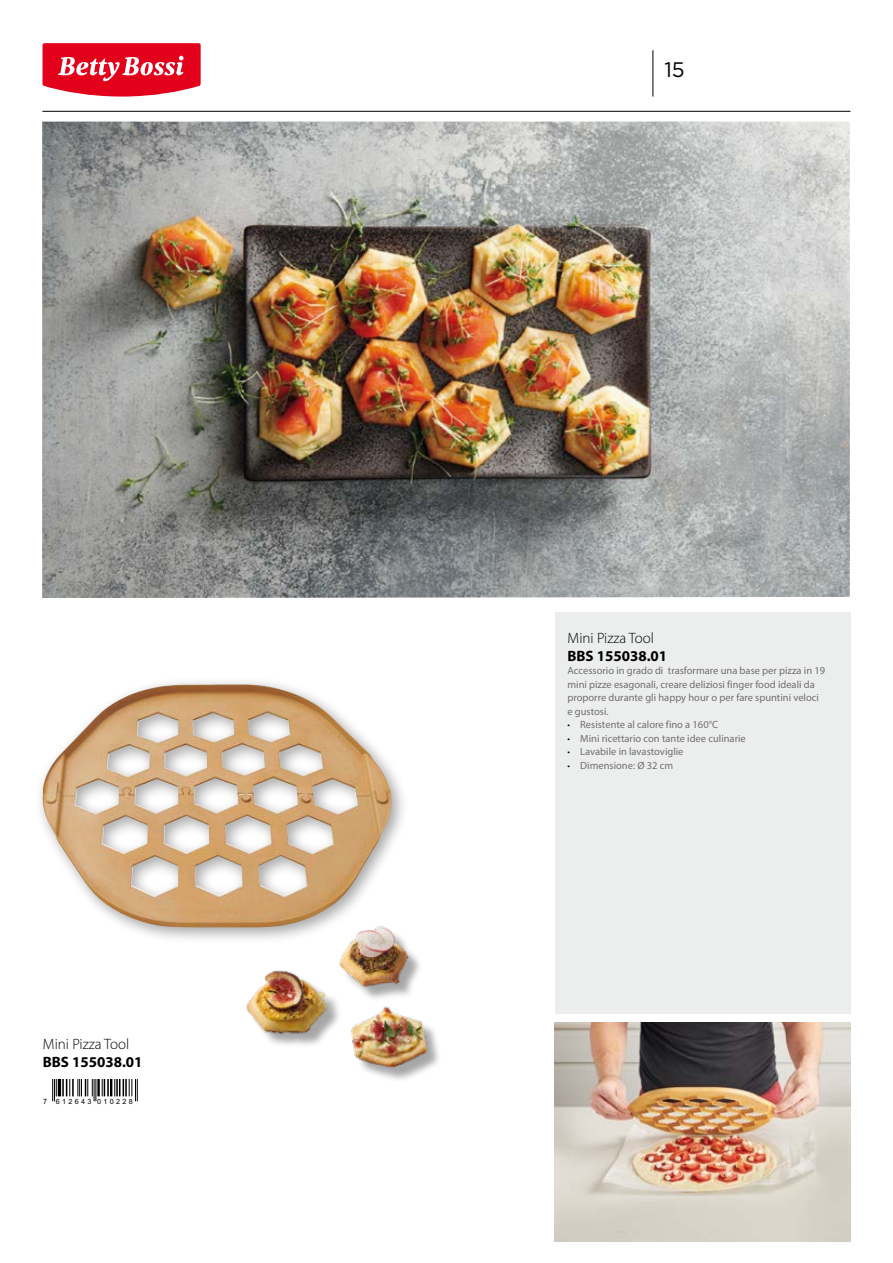
<style>
.page{position:relative;width:893px;height:1263px;background:#fff}
.page>*{position:absolute;margin:0;border:0;box-sizing:border-box;transform-origin:0 0}
.t1{font:21px "Gotham";color:#000}
.t2{font:300 15px "Myriad Pro";color:#000}
.t3{font:700 15px "Myriad Pro";color:#000}
.t4{font:10.5px/13.5px "Myriad Pro";color:#716f6f}
.t5{font:7.2px "Arial";letter-spacing:.32em;color:#000}
.s1{font-weight:300;font-stretch:condensed;color:#000}
</style>
<div class="page">
<hr style="left:42px;top:111px;width:808px;height:1px;background:#000">
<hr style="left:653px;top:50px;width:1px;height:47px;background:#000">
<svg style="left:43px;top:43px;width:158px;height:54px"></svg>
<div style="left:555px;top:612px;width:295px;height:402px;background:#eceded"></div>
<img style="left:555px;top:1023px;width:296px;height:219px">
<div style="left:35px;top:676px;width:373px;height:268px;background:#000;opacity:.35"></div>
<img style="left:115px;top:684px;width:97px;height:18px">
<img style="left:322px;top:917px;width:98px;height:71px">
<img style="left:246px;top:952px;width:104px;height:93px">
<img style="left:324px;top:988px;width:115px;height:92px">
<img style="left:42px;top:122px;width:808px;height:476px">
<svg style="left:52px;top:1080px;width:86px;height:21px"></svg>
<h2 class="t2" style="left:43px;top:1035px;width:88px">Mini Pizza Tool</h2>
<h2 class="t3" style="left:43px;top:1052px;width:101px">BBS 155038.01</h2>
<p class="t5" style="left:43px;top:1096px;width:91px">7 612643 010228</p>
<h1 class="t1" style="left:664px;top:58px;width:22px">15</h1>
<h2 class="t2" style="left:567px;top:629px;width:88px">Mini Pizza Tool</h2>
<h2 class="t3" style="left:567px;top:646px;width:101px">BBS 155038.01</h2>
<p class="t4" style="left:567px;top:664px;width:259px">Accessorio in grado di trasformare una base per pizza in 19 mini pizze esagonali, creare deliziosi finger food ideali da proporre durante gli happy hour o per fare spuntini veloci e gustosi.</p>
<p class="t4" style="left:567px;top:718px;width:152px"><span class="s1">•</span> Resistente al calore fino a 160°C</p>
<p class="t4" style="left:567px;top:731px;width:180px"><span class="s1">•</span> Mini ricettario con tante idee culinarie</p>
<p class="t4" style="left:567px;top:745px;width:118px"><span class="s1">•</span> Lavabile in lavastoviglie</p>
<p class="t4" style="left:567px;top:758px;width:107px"><span class="s1">•</span> Dimensione: Ø 32 cm</p>
</div>
